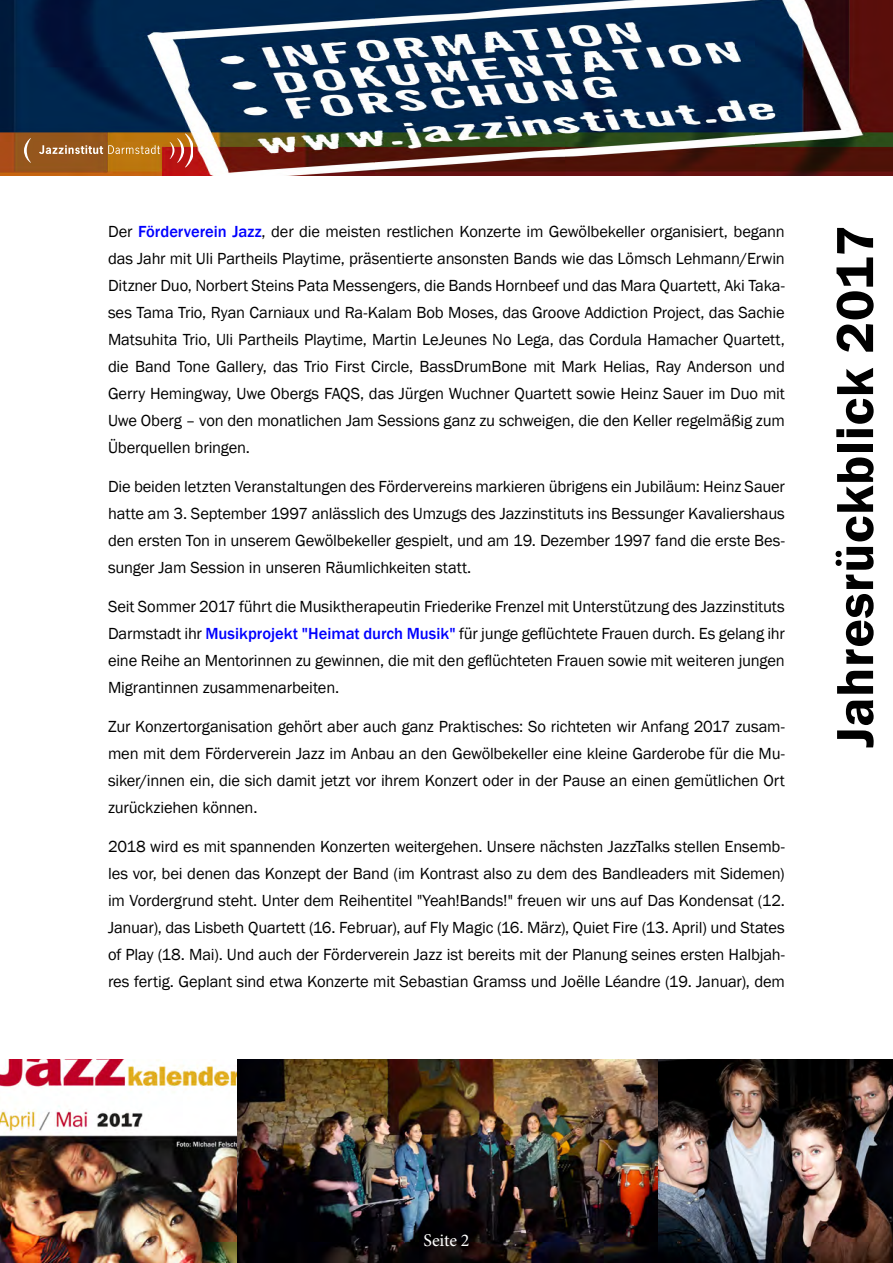
<style>
.page{position:relative;width:893px;height:1263px;background:#fff}
.page>*{position:absolute;margin:0;border:0;box-sizing:border-box;transform-origin:0 0}
.t1{font:600 54px "Franklin Gothic";letter-spacing:.01em;color:#000}
.t2{font:18px "Minion Pro";letter-spacing:-.01em;color:#fff}
.t3{font:16.5px/27px "Franklin Gothic";letter-spacing:-.01em;color:#000;text-align:justify}
.s1{font-weight:500;color:#00f}
</style>
<div class="page">
<img style="left:0;top:0;width:893px;height:176px">
<svg style="left:39px;top:145px;width:121px;height:9px"></svg>
<svg style="left:24px;top:138px;width:7px;height:25px"></svg>
<svg style="left:170px;top:134px;width:23px;height:33px"></svg>
<img style="left:0;top:1059px;width:658px;height:204px">
<img style="left:658px;top:1059px;width:235px;height:204px">
<p class="t3" style="left:108px;top:218px;width:678px">Der <span class="s1">Förderverein Jazz</span>, der die meisten restlichen Konzerte im Gewölbekeller organisiert, begann das Jahr mit Uli Partheils Playtime, präsentierte ansonsten Bands wie das Lömsch Lehmann/Erwin Ditzner Duo, Norbert Steins Pata Messengers, die Bands Hornbeef und das Mara Quartett, Aki Taka&shy;ses Tama Trio, Ryan Carniaux und Ra-Kalam Bob Moses, das Groove Addiction Project, das Sachie Matsuhita Trio, Uli Partheils Playtime, Martin LeJeunes No Lega, das Cordula Hamacher Quartett, die Band Tone Gallery, das Trio First Circle, BassDrumBone mit Mark Helias, Ray Anderson und Gerry Hemingway, Uwe Obergs FAQS, das Jürgen Wuchner Quartett sowie Heinz Sauer im Duo mit Uwe Oberg – von den monatlichen Jam Sessions ganz zu schweigen, die den Keller regelmäßig zum Überquellen bringen.</p>
<p class="t3" style="left:108px;top:473px;width:678px">Die beiden letzten Veranstaltungen des Fördervereins markieren übrigens ein Jubiläum: Heinz Sauer hatte am 3. September 1997 anlässlich des Umzugs des Jazzinstituts ins Bessunger Kavaliershaus den ersten Ton in unserem Gewölbekeller gespielt, und am 19. Dezember 1997 fand die erste Bes&shy;sunger Jam Session in unseren Räumlichkeiten statt.</p>
<p class="t3" style="left:108px;top:593px;width:678px">Seit Sommer 2017 führt die Musiktherapeutin Friederike Frenzel mit Unterstützung des Jazzinstituts Darmstadt ihr <span class="s1">Musikprojekt "Heimat durch Musik"</span> für junge geflüchtete Frauen durch. Es gelang ihr eine Reihe an Mentorinnen zu gewinnen, die mit den geflüchteten Frauen sowie mit weiteren jungen Migrantinnen zusammenarbeiten.</p>
<p class="t3" style="left:108px;top:713px;width:678px">Zur Konzertorganisation gehört aber auch ganz Praktisches: So richteten wir Anfang 2017 zusam&shy;men mit dem Förderverein Jazz im Anbau an den Gewölbekeller eine kleine Garderobe für die Mu&shy;siker/innen ein, die sich damit jetzt vor ihrem Konzert oder in der Pause an einen gemütlichen Ort zurückziehen können.</p>
<p class="t3" style="left:108px;top:833px;width:678px">2018 wird es mit spannenden Konzerten weitergehen. Unsere nächsten JazzTalks stellen Ensemb&shy;les vor, bei denen das Konzept der Band (im Kontrast also zu dem des Bandleaders mit Sidemen) im Vordergrund steht. Unter dem Reihentitel "Yeah!Bands!" freuen wir uns auf Das Kondensat (12.<br>Januar), das Lisbeth Quartett (16. Februar), auf Fly Magic (16. März), Quiet Fire (13. April) und States of Play (18. Mai). Und auch der Förderverein Jazz ist bereits mit der Planung seines ersten Halbjah&shy;res fertig. Geplant sind etwa Konzerte mit Sebastian Gramss und Joëlle Léandre (19. Januar), dem</p>
<h1 class="t1" style="left:822px;top:748px;width:524px;rotate:-90deg">Jahresrückblick 2017</h1>
<p class="t2" style="left:423px;top:1228px;width:48px">Seite 2</p>
</div>
